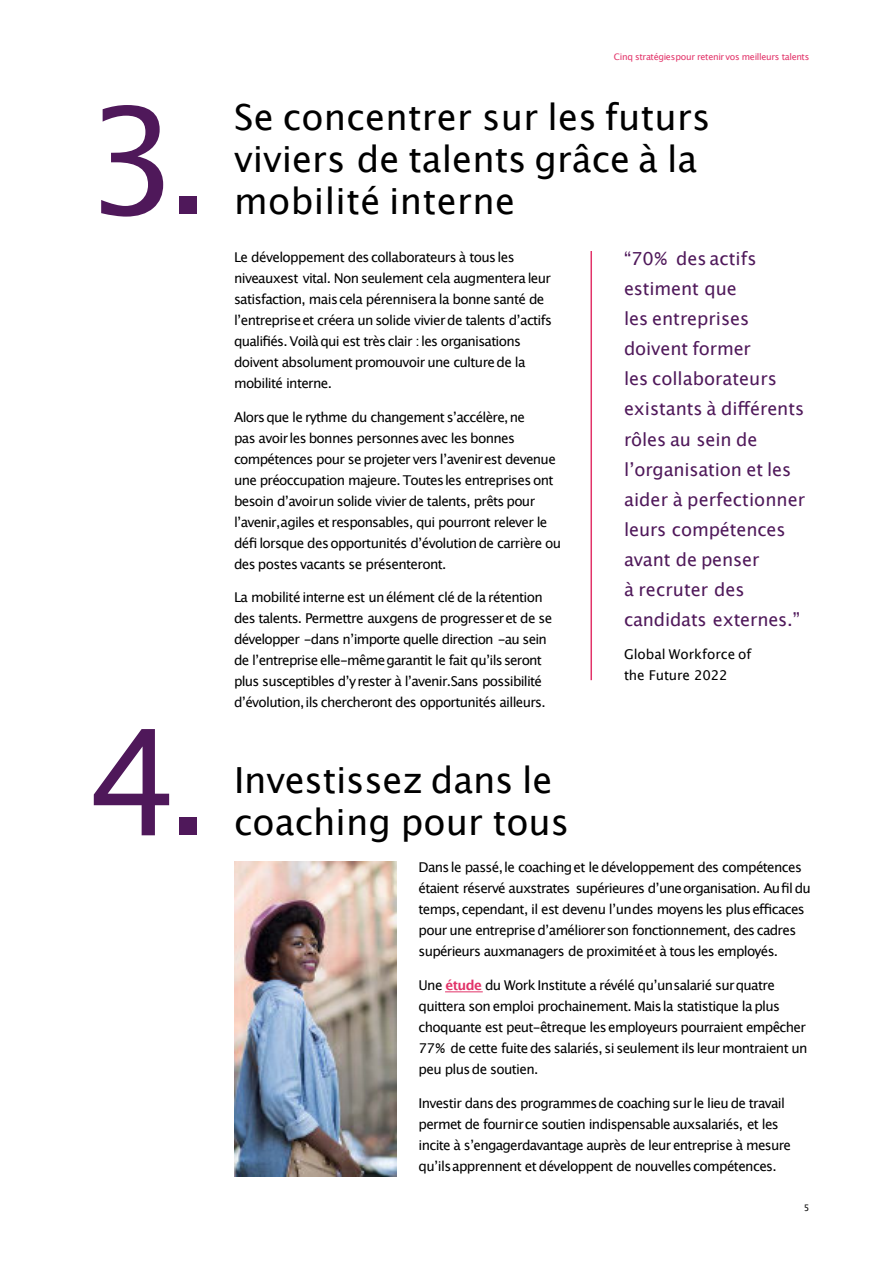
<style>
.page{position:relative;width:894px;height:1264px;background:#fff}
.page>*{position:absolute;margin:0;border:0;box-sizing:border-box;transform-origin:0 0}
.t1{font:147px "Lucida Grande";color:#4f185a}
.t2{font:36px/42px "Lucida Grande";color:#000}
.t3{font:18px/30px "Lucida Grande";letter-spacing:-.005em;color:#4f185a}
.t4{font:13.5px/21px "Lucida Grande";letter-spacing:-.05em;color:#000}
.t5{font:13.5px/21px "Lucida Grande";color:#000}
.t6{font:9px "Lucida Grande";letter-spacing:-.035em;color:#e23369}
.t7{font:9px "Lucida Grande";color:#000}
.s1{font-weight:700;color:#e23369}
</style>
<div class="page">
<hr style="left:445px;top:991px;width:37px;height:1px;background:#e23369">
<hr style="left:590px;top:251px;width:2px;height:429px;background:#e23369">
<img style="left:234px;top:861px;width:162px;height:315px">
<h1 class="t1" style="left:86px;top:99px;width:127px">3.</h1>
<h1 class="t1" style="left:86px;top:720px;width:127px">4.</h1>
<p class="t6" style="left:613px;top:53px;width:197px">Cinq stratégiespour retenir vos meilleurs talents</p>
<h2 class="t2" style="left:234px;top:98px;width:478px">Se concentrer sur les futurs viviers de talents grâce à la mobilité interne</h2>
<p class="t4" style="left:234px;top:247px;width:319px">Le développement descollaborateurs à tousles niveauxest vital. Non seulement cela augmentera leur satisfaction, maiscela pérennisera la bonne santé de lʼentrepriseet créera un solide vivier de talents dʼactifs qualifiés. Voilà qui est très clair : les organisations doivent absolument promouvoir une culture de la mobilité interne.</p>
<p class="t4" style="left:234px;top:407px;width:328px">Alorsque le rythme du changement sʼaccélère,ne<br>pas avoirles bonnes personnes avec les bonnes compétences pour se projeter vers lʼavenirest devenue une préoccupation majeure. Toutesles entreprises ont besoin dʼavoirun solide vivier de talents, prêts pour lʼavenir,agiles et responsables, qui pourront relever le défi lorsque des opportunités dʼévolution de carrière ou des postes vacants se présenteront.</p>
<p class="t4" style="left:234px;top:588px;width:319px">La mobilité interne est un élément clé de la rétention des talents. Permettre auxgens de progresseret de se développer -dans nʼimporte quelle direction -au sein de lʼentreprise elle-mêmegarantit le fait quʼilsseront plus susceptibles dʼyrester à lʼavenir.Sans possibilité dʼévolution,ils chercheront des opportunités ailleurs.</p>
<h2 class="t2" style="left:234px;top:762px;width:337px">Investissez dans le coaching pour tous</h2>
<h3 class="t3" style="left:623px;top:245px;width:183px">“70% des actifs estiment que<br>les entreprises doivent former<br>les collaborateurs existants à différents rôles au sein de lʼorganisation et les aider à perfectionner leurs compétences avant de penser<br>à recruter des candidats externes.”</h3>
<p class="t5" style="left:623px;top:645px;width:129px">Global Workforce of the Future 2022</p>
<p class="t4" style="left:418px;top:858px;width:394px">Dansle passé,le coachinget le développement des compétences étaient réservé auxstrates supérieures dʼuneorganisation. Aufil du temps, cependant, il est devenu lʼundes moyens les plusefficaces pour une entreprise dʼaméliorerson fonctionnement, des cadres supérieurs auxmanagers de proximitéet à tous les employés.</p>
<p class="t4" style="left:418px;top:975px;width:390px">Une <span class="s1">étude</span> du Work Institute a révélé quʼunsalarié surquatre quittera son emploi prochainement. Maisla statistique la plus choquante est peut-êtreque les employeurs pourraient empêcher 77% de cette fuite des salariés, si seulement ils leur montraient un peu plus de soutien.</p>
<p class="t4" style="left:418px;top:1093px;width:374px">Investir dans des programmesde coaching sur le lieu de travail permet de fournirce soutien indispensable auxsalariés, et les incite à sʼengagerdavantage auprès de leur entreprise à mesure quʼilsapprennent et développent de nouvelles compétences.</p>
<p class="t7" style="left:803px;top:1204px;width:7px">5</p>
</div>
